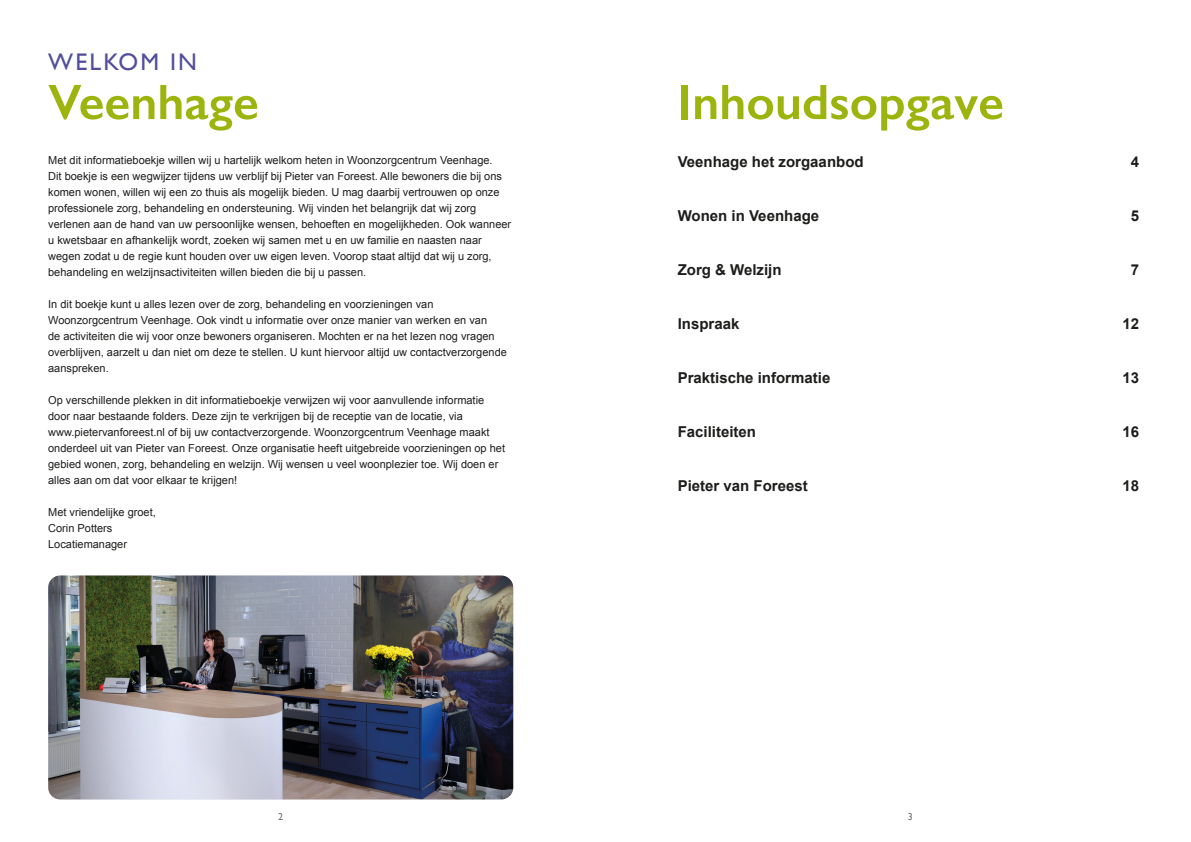
<style>
.page{position:relative;width:1191px;height:842px;background:#fff}
.page>*{position:absolute;margin:0;border:0;box-sizing:border-box;transform-origin:0 0}
.Kop_3{font:600 50px "Gill Sans";color:#9cb40d}
.Kop_3-2{font:24px "Gill Sans";letter-spacing:.09em;color:#524e9c}
.kop_2{font:700 15px "Arial";color:#1d1d1b}
.body{font:11px/16px "Arial";color:#1d1d1b}
.t1{font:10px "Gill Sans";color:#70706f}
</style>
<div class="page">
<img style="left:48px;top:575px;width:465px;height:224px">
<p class="Kop_3-2" style="left:48px;top:48px;width:150px">WELKOM IN</p>
<p class="Kop_3" style="left:48px;top:72px;width:212px">Veenhage</p>
<p class="body" style="left:48px;top:152px;width:446px">Met dit informatieboekje willen wij u hartelijk welkom heten in Woonzorgcentrum Veenhage.</p>
<p class="body" style="left:48px;top:168px;width:455px">Dit boekje is een wegwijzer tijdens uw verblijf bij Pieter van Foreest. Alle bewoners die bij ons</p>
<p class="body" style="left:48px;top:184px;width:453px">komen wonen, willen wij een zo thuis als mogelijk bieden. U mag daarbij vertrouwen op onze</p>
<p class="body" style="left:48px;top:200px;width:464px">professionele zorg, behandeling en ondersteuning. Wij vinden het belangrijk dat wij zorg verlenen aan de hand van uw persoonlijke wensen, behoeften en mogelijkheden. Ook wanneer u kwetsbaar en afhankelijk wordt, zoeken wij samen met u en uw familie en naasten naar wegen zodat u de regie kunt houden over uw eigen leven. Voorop staat altijd dat wij u zorg, behandeling en welzijnsactiviteiten willen bieden die bij u passen.</p>
<p class="body" style="left:48px;top:296px;width:387px">In dit boekje kunt u alles lezen over de zorg, behandeling en voorzieningen van</p>
<p class="body" style="left:48px;top:312px;width:440px">Woonzorgcentrum Veenhage. Ook vindt u informatie over onze manier van werken en van</p>
<p class="body" style="left:48px;top:328px;width:448px">de activiteiten die wij voor onze bewoners organiseren. Mochten er na het lezen nog vragen</p>
<p class="body" style="left:48px;top:344px;width:460px">overblijven, aarzelt u dan niet om deze te stellen. U kunt hiervoor altijd uw contactverzorgende</p>
<p class="body" style="left:48px;top:360px;width:62px">aanspreken.</p>
<p class="body" style="left:48px;top:392px;width:437px">Op verschillende plekken in dit informatieboekje verwijzen wij voor aanvullende informatie</p>
<p class="body" style="left:48px;top:408px;width:416px">door naar bestaande folders. Deze zijn te verkrijgen bij de receptie van de locatie, via</p>
<p class="body" style="left:48px;top:424px;width:458px">www.pietervanforeest.nl of bij uw contactverzorgende. Woonzorgcentrum Veenhage maakt onderdeel uit van Pieter van Foreest. Onze organisatie heeft uitgebreide voorzieningen op het gebied wonen, zorg, behandeling en welzijn. Wij wensen u veel woonplezier toe. Wij doen er alles aan om dat voor elkaar te krijgen!</p>
<p class="body" style="left:48px;top:504px;width:109px">Met vriendelijke groet,</p>
<p class="body" style="left:48px;top:520px;width:66px">Corin Potters</p>
<p class="body" style="left:48px;top:536px;width:80px">Locatiemanager</p>
<p class="Kop_3" style="left:677px;top:72px;width:328px">Inhoudsopgave</p>
<p class="kop_2" style="left:677px;top:152px;width:187px">Veenhage het zorgaanbod</p>
<p class="kop_2" style="left:1130px;top:152px;width:10px">4</p>
<p class="kop_2" style="left:677px;top:206px;width:143px">Wonen in Veenhage</p>
<p class="kop_2" style="left:1130px;top:206px;width:10px">5</p>
<p class="kop_2" style="left:677px;top:260px;width:105px">Zorg &amp; Welzijn</p>
<p class="kop_2" style="left:1130px;top:260px;width:10px">7</p>
<p class="kop_2" style="left:677px;top:314px;width:63px">Inspraak</p>
<p class="kop_2" style="left:1122px;top:314px;width:18px">12</p>
<p class="kop_2" style="left:677px;top:368px;width:154px">Praktische informatie</p>
<p class="kop_2" style="left:1122px;top:368px;width:18px">13</p>
<p class="kop_2" style="left:677px;top:422px;width:80px">Faciliteiten</p>
<p class="kop_2" style="left:1122px;top:422px;width:18px">16</p>
<p class="kop_2" style="left:677px;top:476px;width:132px">Pieter van Foreest</p>
<p class="kop_2" style="left:1122px;top:476px;width:18px">18</p>
<p class="t1" style="left:278px;top:810px;width:6px">2</p>
<p class="t1" style="left:907px;top:810px;width:6px">3</p>
</div>
